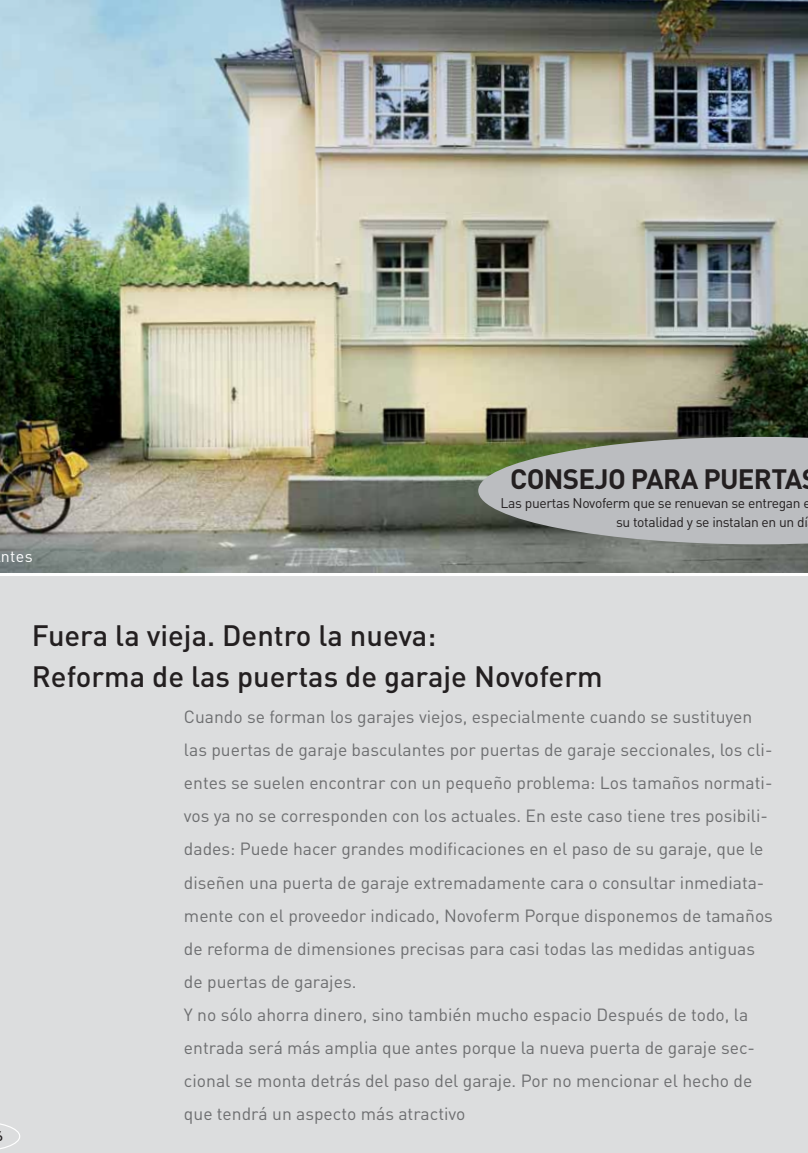
<style>
.page{position:relative;width:808px;height:1153px;background:#fff}
.page>*{position:absolute;margin:0;border:0;box-sizing:border-box;transform-origin:0 0}
.t1{font:500 29.1px/40.8px "DIN";color:#231f20}
.t2{font:700 27.75px "DIN";letter-spacing:-.025em;color:#231f20}
.t3{font:17.55px/33px "DIN";color:#6d6e70}
.t4{font:16.05px "DIN";color:#fff}
.t5{font:13.8px/18.9px "DIN";letter-spacing:-.025em;color:#231f20;text-align:right}
</style>
<div class="page">
<div style="left:0;top:576px;width:808px;height:576px;background:#dcddde"></div>
<img style="left:0;top:0;width:808px;height:572px">
<svg style="left:0;top:1123px;width:20px;height:26px"></svg>
<svg style="left:478px;top:437px;width:330px;height:107px"></svg>
<p class="t4" style="left:1px;top:551px;width:34px">ntes</p>
<h2 class="t2" style="left:510px;top:469px;width:294px">CONSEJO PARA PUERTA</h2>
<p class="t5" style="left:501px;top:495px;width:312px">Las puertas Novoferm que se renuevan se entregan e su totalidad y se instalan en un dí</p>
<h1 class="t1" style="left:32px;top:618px;width:572px">Fuera la vieja. Dentro la nueva:<br>Reforma de las puertas de garaje Novoferm</h1>
<p class="t3" style="left:184px;top:702px;width:590px">Cuando se forman los garajes viejos, especialmente cuando se sustituyen las puertas de garaje basculantes por puertas de garaje seccionales, los cli&shy;entes se suelen encontrar con un pequeño problema: Los tamaños normati&shy;vos ya no se corresponden con los actuales. En este caso tiene tres posibili&shy;dades: Puede hacer grandes modi-caciones en el paso de su garaje, que le diseñen una puerta de garaje extremadamente cara o consultar inmediata&shy;mente con el proveedor indicado, Novoferm Porque disponemos de tamaños de reforma de dimensiones precisas para casi todas las medidas antiguas de puertas de garajes.<br>Y no sólo ahorra dinero, sino también mucho espacio Después de todo, la entrada será más amplia que antes porque la nueva puerta de garaje sec&shy;cional se monta detrás del paso del garaje. Por no mencionar el hecho de que tendrá un aspecto más atractivo</p>
</div>
